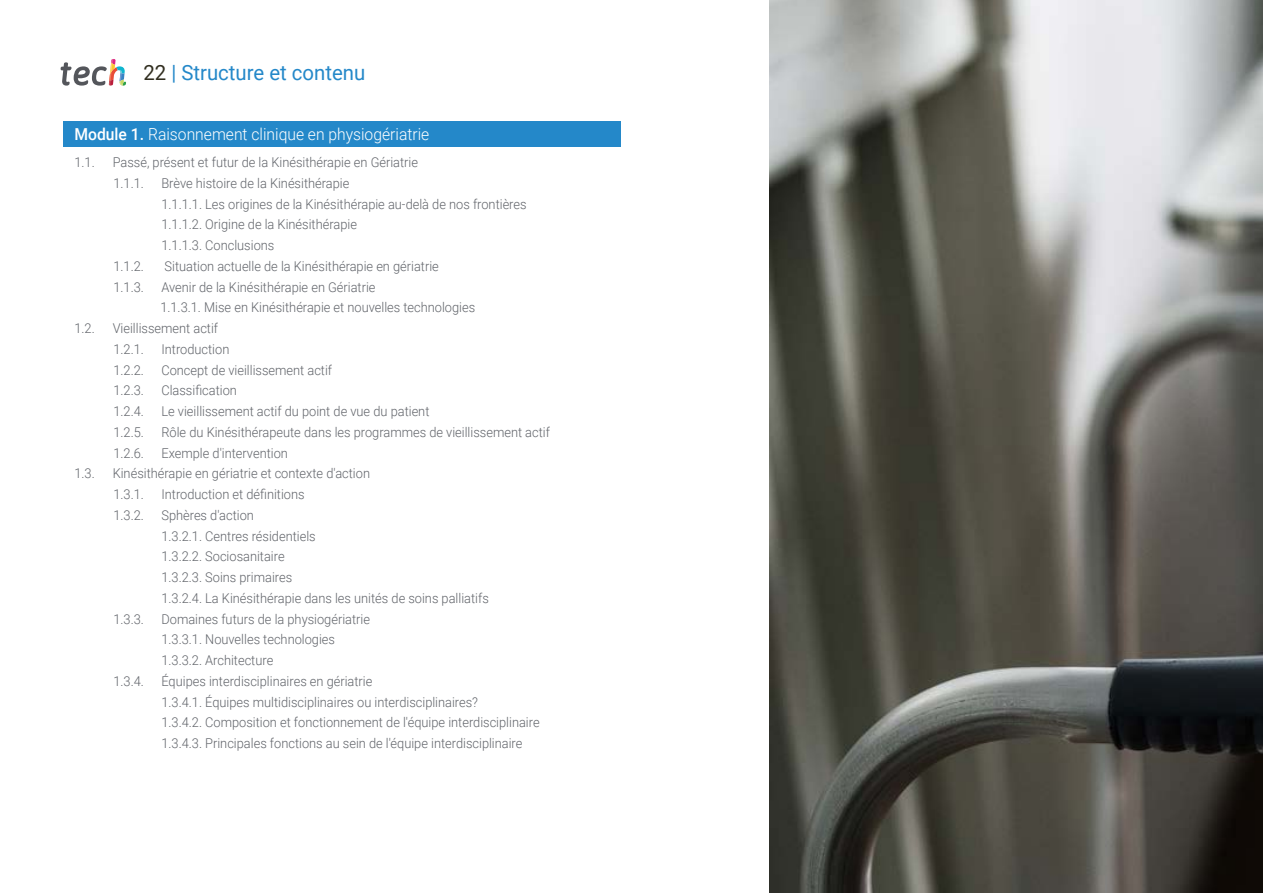
<style>
.page{position:relative;width:1263px;height:893px;background:#fff}
.page>*{position:absolute;margin:0;border:0;box-sizing:border-box;transform-origin:0 0}
.t1{font:21px "Roboto";color:#2488c9}
.t2{font:300 16.5px "Roboto";color:#fff;scale:.95 1}
.t3{font:300 13.5px/20.7px "Roboto";color:#61646a;scale:.95 1}
.s1{color:#312e20}
.s2{font-weight:500}
</style>
<div class="page">
<div style="left:63px;top:121px;width:558px;height:25px;background:#2488c9"></div>
<svg style="left:61px;top:59px;width:65px;height:27px"></svg>
<img style="left:770px;top:0;width:493px;height:893px">
<h1 class="t1" style="left:144px;top:57px;width:223px"><span class="s1">22</span> | Structure et contenu</h1>
<p class="t2" style="left:74px;top:123px;width:375px"><span class="s2">Module 1.</span> Raisonnement clinique en physiogériatrie</p>
<p class="t3" style="left:74px;top:151px;width:23px">1.1.</p>
<p class="t3" style="left:113px;top:151px;width:323px">Passé, présent et futur de la Kinésithérapie en Gériatrie<br>1.1.1.</p>
<p class="t3" style="left:161px;top:172px;width:386px">Brève histoire de la Kinésithérapie<br>1.1.1.1. Les origines de la Kinésithérapie au-delà de nos frontières 1.1.1.2. Origine de la Kinésithérapie<br>1.1.1.3. Conclusions</p>
<p class="t3" style="left:113px;top:255px;width:34px">1.1.2.</p>
<p class="t3" style="left:165px;top:255px;width:290px">Situation actuelle de la Kinésithérapie en gériatrie</p>
<p class="t3" style="left:113px;top:276px;width:34px">1.1.3.</p>
<p class="t3" style="left:160px;top:276px;width:333px">Avenir de la Kinésithérapie en Gériatrie<br>1.1.3.1. Mise en Kinésithérapie et nouvelles technologies</p>
<p class="t3" style="left:74px;top:317px;width:23px">1.2.</p>
<p class="t3" style="left:113px;top:317px;width:113px">Vieillissement actif<br>1.2.1.</p>
<p class="t3" style="left:161px;top:338px;width:73px">Introduction</p>
<p class="t3" style="left:113px;top:359px;width:34px">1.2.2.</p>
<p class="t3" style="left:161px;top:359px;width:181px">Concept de vieillissement actif</p>
<p class="t3" style="left:113px;top:380px;width:34px">1.2.3.</p>
<p class="t3" style="left:161px;top:380px;width:81px">Classification</p>
<p class="t3" style="left:113px;top:400px;width:34px">1.2.4.</p>
<p class="t3" style="left:161px;top:400px;width:284px">Le vieillissement actif du point de vue du patient</p>
<p class="t3" style="left:113px;top:421px;width:34px">1.2.5.</p>
<p class="t3" style="left:161px;top:421px;width:410px">Rôle du Kinésithérapeute dans les programmes de vieillissement actif</p>
<p class="t3" style="left:113px;top:442px;width:34px">1.2.6.</p>
<p class="t3" style="left:161px;top:442px;width:135px">Exemple d'intervention</p>
<p class="t3" style="left:74px;top:463px;width:23px">1.3.</p>
<p class="t3" style="left:113px;top:463px;width:272px">Kinésithérapie en gériatrie et contexte d'action<br>1.3.1.</p>
<p class="t3" style="left:161px;top:483px;width:152px">Introduction et définitions</p>
<p class="t3" style="left:113px;top:504px;width:34px">1.3.2.</p>
<p class="t3" style="left:161px;top:504px;width:346px">Sphères d'action<br>1.3.2.1. Centres résidentiels<br>1.3.2.2. Sociosanitaire<br>1.3.2.3. Soins primaires<br>1.3.2.4. La Kinésithérapie dans les unités de soins palliatifs</p>
<p class="t3" style="left:113px;top:608px;width:34px">1.3.3.</p>
<p class="t3" style="left:161px;top:608px;width:221px">Domaines futurs de la physiogériatrie<br>1.3.3.1. Nouvelles technologies<br>1.3.3.2. Architecture</p>
<p class="t3" style="left:113px;top:670px;width:34px">1.3.4.</p>
<p class="t3" style="left:161px;top:670px;width:400px">Équipes interdisciplinaires en gériatrie<br>1.3.4.1. Équipes multidisciplinaires ou interdisciplinaires?<br>1.3.4.2. Composition et fonctionnement de l'équipe interdisciplinaire 1.3.4.3. Principales fonctions au sein de l'équipe interdisciplinaire</p>
</div>
